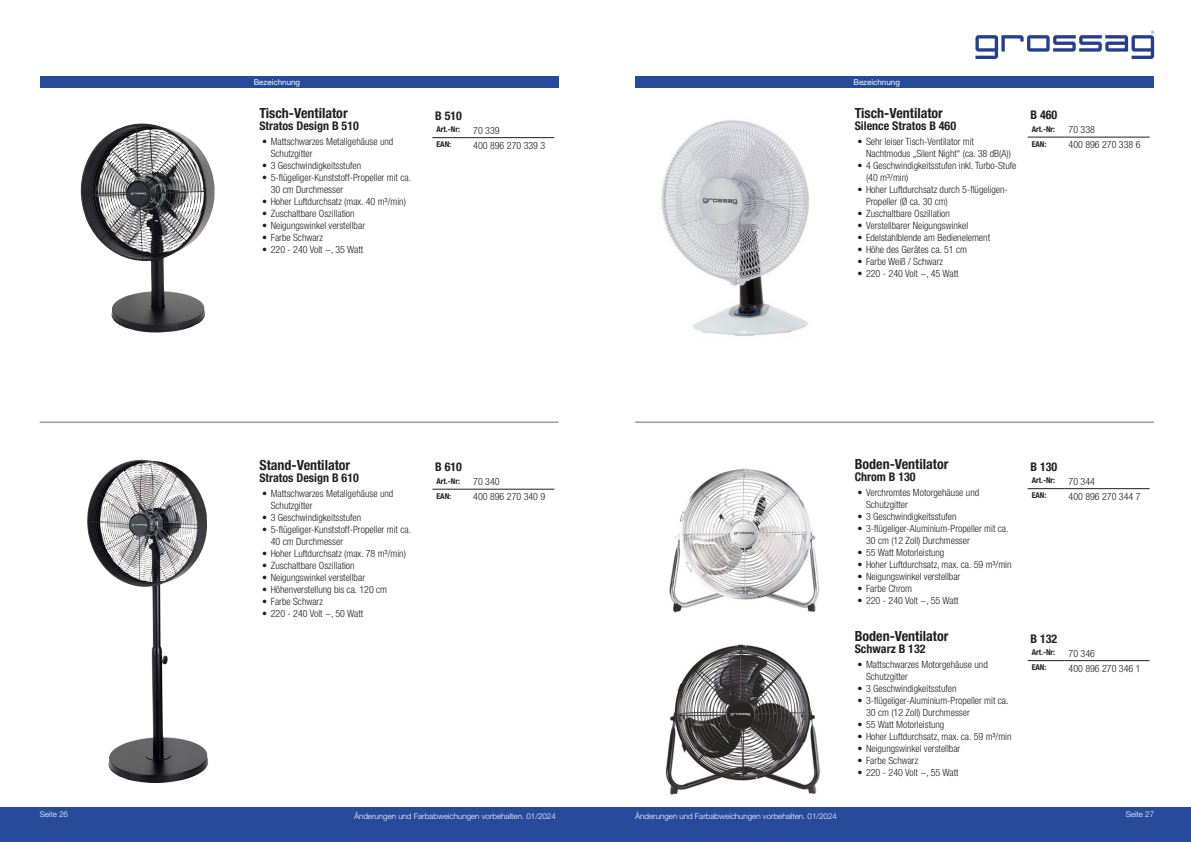
<style>
.page{position:relative;width:1191px;height:842px;background:#fff}
.page>*{position:absolute;margin:0;border:0;box-sizing:border-box;transform-origin:0 0}
.t1{font:700 condensed 14px "Helvetica Neue LT Pro";color:#231f20}
.t2{font:700 condensed 12px "Helvetica Neue LT Pro";color:#231f20}
.t3{font:300 condensed 10px/12px "Helvetica Neue LT Pro";color:#231f20}
.t4{font:300 8px "Helvetica Neue LT Pro";color:#fff}
.t5{font:700 condensed 8px "Helvetica Neue LT Pro";color:#231f20}
.t6{font:8px "Helvetica Neue LT Pro";color:#fff}
</style>
<div class="page">
<div style="left:595px;top:808px;width:596px;height:34px;background:#274b9a"></div>
<div style="left:0;top:808px;width:595px;height:34px;background:#274b9a"></div>
<svg style="left:975px;top:31px;width:179px;height:28px"></svg>
<img style="left:80px;top:123px;width:135px;height:210px">
<hr style="left:432px;top:137px;width:37px;height:1px;background:#231f20">
<hr style="left:469px;top:137px;width:85px;height:1px;background:#231f20">
<img style="left:87px;top:460px;width:122px;height:323px">
<hr style="left:432px;top:489px;width:37px;height:1px;background:#231f20">
<hr style="left:469px;top:489px;width:85px;height:1px;background:#231f20">
<hr style="left:40px;top:422px;width:518px;height:1px;background:#6c6d70">
<img style="left:661px;top:120px;width:148px;height:216px">
<hr style="left:1027px;top:137px;width:37px;height:1px;background:#231f20">
<hr style="left:1064px;top:137px;width:85px;height:1px;background:#231f20">
<img style="left:669px;top:468px;width:151px;height:145px">
<hr style="left:1027px;top:488px;width:37px;height:1px;background:#231f20">
<hr style="left:1064px;top:488px;width:85px;height:1px;background:#231f20">
<img style="left:665px;top:644px;width:155px;height:151px">
<hr style="left:1027px;top:660px;width:37px;height:1px;background:#231f20">
<hr style="left:1064px;top:660px;width:85px;height:1px;background:#231f20">
<hr style="left:635px;top:422px;width:519px;height:1px;background:#6c6d70">
<div style="left:40px;top:76px;width:518px;height:11px;background:#274b9a"></div>
<div style="left:635px;top:76px;width:519px;height:11px;background:#274b9a"></div>
<p class="t6" style="left:254px;top:77px;width:48px">Bezeichnung</p>
<p class="t6" style="left:853px;top:77px;width:48px">Bezeichnung</p>
<h1 class="t1" style="left:259px;top:105px;width:90px">Tisch-Ventilator</h1>
<p class="t2" style="left:259px;top:119px;width:101px">Stratos Design B 510</p>
<p class="t3" style="left:271px;top:136px;width:124px;text-indent:-8px">• Mattschwarzes Metallgehäuse und<br>Schutzgitter</p>
<p class="t3" style="left:262px;top:160px;width:100px">• 3 Geschwindigkeitsstufen</p>
<p class="t3" style="left:271px;top:172px;width:142px;text-indent:-8px">• 5-flügeliger-Kunststoff-Propeller mit ca.<br>30 cm Durchmesser</p>
<p class="t3" style="left:262px;top:196px;width:145px">• Hoher Luftdurchsatz (max. 40 m³/min)</p>
<p class="t3" style="left:262px;top:208px;width:94px">• Zuschaltbare Oszillation</p>
<p class="t3" style="left:262px;top:220px;width:104px">• Neigungswinkel verstellbar</p>
<p class="t3" style="left:262px;top:232px;width:62px">• Farbe Schwarz</p>
<p class="t3" style="left:262px;top:244px;width:103px">• 220 - 240 Volt ~, 35 Watt</p>
<p class="t2" style="left:435px;top:108px;width:28px">B 510</p>
<p class="t5" style="left:436px;top:125px;width:25px">Art.-Nr:</p>
<p class="t3" style="left:473px;top:124px;width:28px">70 339</p>
<p class="t5" style="left:436px;top:140px;width:16px">EAN:</p>
<p class="t3" style="left:473px;top:139px;width:73px">400 896 270 339 3</p>
<h1 class="t1" style="left:854px;top:104px;width:90px">Tisch-Ventilator</h1>
<p class="t2" style="left:854px;top:118px;width:103px">Silence Stratos B 460</p>
<p class="t3" style="left:866px;top:135px;width:146px;text-indent:-8px">• Sehr leiser Tisch-Ventilator mit<br>Nachtmodus „Silent Night“ (ca. 38 dB(A))</p>
<p class="t3" style="left:866px;top:159px;width:152px;text-indent:-8px">• 4 Geschwindigkeitsstufen inkl. Turbo-Stufe (40 m³/min)</p>
<p class="t3" style="left:866px;top:183px;width:143px;text-indent:-8px">• Hoher Luftdurchsatz durch 5-flügeligen-<br>Propeller (Ø ca. 30 cm)</p>
<p class="t3" style="left:857px;top:207px;width:94px">• Zuschaltbare Oszillation</p>
<p class="t3" style="left:857px;top:219px;width:112px">• Verstellbarer Neigungswinkel</p>
<p class="t3" style="left:857px;top:231px;width:134px">• Edelstahlblende am Bedienelement</p>
<p class="t3" style="left:857px;top:243px;width:111px">• Höhe des Gerätes ca. 51 cm</p>
<p class="t3" style="left:857px;top:255px;width:87px">• Farbe Weiß / Schwarz</p>
<p class="t3" style="left:857px;top:267px;width:103px">• 220 - 240 Volt ~, 45 Watt</p>
<p class="t2" style="left:1030px;top:108px;width:28px">B 460</p>
<p class="t5" style="left:1031px;top:124px;width:25px">Art.-Nr:</p>
<p class="t3" style="left:1068px;top:124px;width:28px">70 338</p>
<p class="t5" style="left:1031px;top:139px;width:16px">EAN:</p>
<p class="t3" style="left:1068px;top:139px;width:73px">400 896 270 338 6</p>
<h1 class="t1" style="left:259px;top:456px;width:92px">Stand-Ventilator</h1>
<p class="t2" style="left:259px;top:470px;width:101px">Stratos Design B 610</p>
<p class="t3" style="left:271px;top:487px;width:124px;text-indent:-8px">• Mattschwarzes Metallgehäuse und<br>Schutzgitter</p>
<p class="t3" style="left:262px;top:511px;width:100px">• 3 Geschwindigkeitsstufen</p>
<p class="t3" style="left:271px;top:523px;width:142px;text-indent:-8px">• 5-flügeliger-Kunststoff-Propeller mit ca.<br>40 cm Durchmesser</p>
<p class="t3" style="left:262px;top:547px;width:145px">• Hoher Luftdurchsatz (max. 78 m³/min)</p>
<p class="t3" style="left:262px;top:559px;width:94px">• Zuschaltbare Oszillation</p>
<p class="t3" style="left:262px;top:571px;width:104px">• Neigungswinkel verstellbar</p>
<p class="t3" style="left:262px;top:583px;width:126px">• Höhenverstellung bis ca. 120 cm</p>
<p class="t3" style="left:262px;top:595px;width:62px">• Farbe Schwarz</p>
<p class="t3" style="left:262px;top:607px;width:103px">• 220 - 240 Volt ~, 50 Watt</p>
<p class="t2" style="left:435px;top:460px;width:28px">B 610</p>
<p class="t5" style="left:436px;top:476px;width:25px">Art.-Nr:</p>
<p class="t3" style="left:473px;top:476px;width:28px">70 340</p>
<p class="t5" style="left:436px;top:491px;width:16px">EAN:</p>
<p class="t3" style="left:473px;top:491px;width:73px">400 896 270 340 9</p>
<h1 class="t1" style="left:854px;top:456px;width:95px">Boden-Ventilator</h1>
<p class="t2" style="left:854px;top:470px;width:63px">Chrom B 130</p>
<p class="t3" style="left:866px;top:486px;width:115px;text-indent:-8px">• Verchromtes Motorgehäuse und<br>Schutzgitter</p>
<p class="t3" style="left:857px;top:510px;width:100px">• 3 Geschwindigkeitsstufen</p>
<p class="t3" style="left:866px;top:522px;width:144px;text-indent:-8px">• 3-flügeliger-Aluminium-Propeller mit ca.<br>30 cm (12 Zoll) Durchmesser</p>
<p class="t3" style="left:857px;top:546px;width:88px">• 55 Watt Motorleistung</p>
<p class="t3" style="left:857px;top:558px;width:155px">• Hoher Luftdurchsatz, max. ca. 59 m³/min</p>
<p class="t3" style="left:857px;top:570px;width:104px">• Neigungswinkel verstellbar</p>
<p class="t3" style="left:857px;top:582px;width:56px">• Farbe Chrom</p>
<p class="t3" style="left:857px;top:594px;width:103px">• 220 - 240 Volt ~, 55 Watt</p>
<h1 class="t1" style="left:854px;top:628px;width:95px">Boden-Ventilator</h1>
<p class="t2" style="left:854px;top:642px;width:72px">Schwarz B 132</p>
<p class="t3" style="left:866px;top:658px;width:123px;text-indent:-8px">• Mattschwarzes Motorgehäuse und<br>Schutzgitter</p>
<p class="t3" style="left:857px;top:682px;width:100px">• 3 Geschwindigkeitsstufen</p>
<p class="t3" style="left:866px;top:694px;width:144px;text-indent:-8px">• 3-flügeliger-Aluminium-Propeller mit ca.<br>30 cm (12 Zoll) Durchmesser</p>
<p class="t3" style="left:857px;top:718px;width:88px">• 55 Watt Motorleistung</p>
<p class="t3" style="left:857px;top:730px;width:155px">• Hoher Luftdurchsatz, max. ca. 59 m³/min</p>
<p class="t3" style="left:857px;top:742px;width:104px">• Neigungswinkel verstellbar</p>
<p class="t3" style="left:857px;top:754px;width:62px">• Farbe Schwarz</p>
<p class="t3" style="left:857px;top:766px;width:103px">• 220 - 240 Volt ~, 55 Watt</p>
<p class="t2" style="left:1030px;top:459px;width:28px">B 130</p>
<p class="t5" style="left:1031px;top:476px;width:25px">Art.-Nr:</p>
<p class="t3" style="left:1068px;top:475px;width:28px">70 344</p>
<p class="t5" style="left:1031px;top:491px;width:16px">EAN:</p>
<p class="t3" style="left:1068px;top:490px;width:73px">400 896 270 344 7</p>
<p class="t2" style="left:1030px;top:631px;width:28px">B 132</p>
<p class="t5" style="left:1031px;top:648px;width:25px">Art.-Nr:</p>
<p class="t3" style="left:1068px;top:647px;width:28px">70 346</p>
<p class="t5" style="left:1031px;top:663px;width:16px">EAN:</p>
<p class="t3" style="left:1068px;top:662px;width:73px">400 896 270 346 1</p>
<p class="t4" style="left:40px;top:809px;width:30px">Seite 26</p>
<p class="t4" style="left:354px;top:811px;width:203px">Änderungen und Farbabweichungen vorbehalten. 01/2024</p>
<p class="t4" style="left:635px;top:811px;width:203px">Änderungen und Farbabweichungen vorbehalten. 01/2024</p>
<p class="t4" style="left:1125px;top:809px;width:30px">Seite 27</p>
</div>
